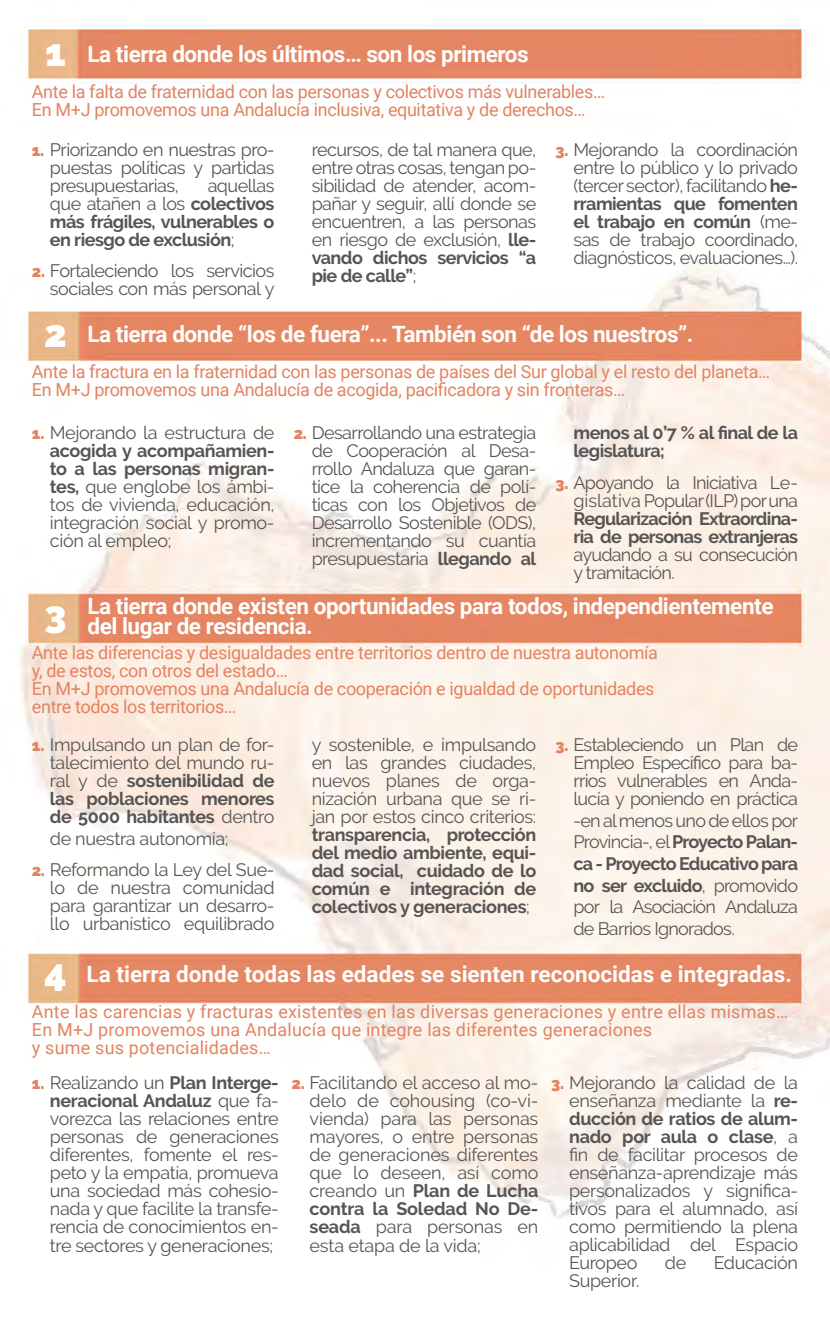
<style>
.page{position:relative;width:830px;height:1340px;background:#fff}
.page>*{position:absolute;margin:0;border:0;box-sizing:border-box;transform-origin:0 0}
.t1{font:900 38.02px "Raleway";color:#fff}
.t2{font:700 22.5px/20.2px "Roboto";letter-spacing:-.02em;color:#fff}
.t3{font:700 22.5px "Roboto";color:#fff}
.t4{font:18px/18px "Raleway";letter-spacing:-.03em;color:#575554;text-align:justify}
.t5{font:18px/18px "Roboto";letter-spacing:-.02em;color:#e48361}
.t6{font:18px/18px "Roboto";letter-spacing:.01em;color:#e48361}
.t7{font:700 18px/18px "Raleway";letter-spacing:-.03em;color:#575554;text-align:justify}
.s1{font-weight:900;font-size:15.75px;color:#e48361}
.s2{font-weight:400}
.s3{font-weight:700}
</style>
<div class="page">
<img style="left:20px;top:25px;width:809px;height:1194px">
<p class="t1" style="left:45px;top:31px;width:22px">1</p>
<p class="t2" style="left:87px;top:43px;width:442px">La tierra donde los últimos… son los primeros</p>
<p class="t5" style="left:32px;top:81px;width:574px">Ante la falta de fraternidad con las personas y colectivos más vulnerables…</p>
<p class="t5" style="left:32px;top:99px;width:555px">En M+J promovemos una Andalucía inclusiva, equitativa y de derechos…</p>
<p class="t4" style="left:50px;top:140px;width:226px;text-indent:-18px"><span class="s1">1.</span> Priorizando en nuestras pro&shy;puestas políticas y partidas presupuestarias,</p>
<p class="t7" style="left:50px;top:176px;width:226px;text-indent:158px"><span class="s2">aquellas que atañen a los</span> colectivos más frágiles, vulnerables o en riesgo de exclusión<span class="s2">;</span></p>
<p class="t4" style="left:32px;top:261px;width:244px;text-align:right"><span class="s1">2.</span> Fortaleciendo los servicios sociales con más personal y</p>
<p class="t4" style="left:311px;top:140px;width:226px">recursos, de tal manera que, entre otras cosas, tengan po&shy;sibilidad de atender, acom&shy;pañar y seguir, allí donde se encuentren, a las personas en riesgo de exclusión, <span class="s3">lle&shy;vando dichos servicios “a pie de calle”</span>;</p>
<p class="t4" style="left:573px;top:140px;width:226px;text-indent:-18px"><span class="s1">3.</span> Mejorando la coordinación entre lo público y lo privado (tercer sector), facilitando <span class="s3">he&shy;rramientas que fomenten el trabajo en común</span> (me&shy;sas de trabajo coordinado, diagnósticos, evaluaciones…).</p>
<p class="t1" style="left:44px;top:311px;width:24px">2</p>
<p class="t2" style="left:87px;top:323px;width:607px">La tierra donde “los de fuera”... También son “de los nuestros”.</p>
<p class="t5" style="left:32px;top:362px;width:739px">Ante la fractura en la fraternidad con las personas de países del Sur global y el resto del planeta…</p>
<p class="t5" style="left:32px;top:380px;width:594px">En M+J promovemos una Andalucía de acogida, pacificadora y sin fronteras…</p>
<p class="t4" style="left:50px;top:423px;width:226px;text-indent:-18px"><span class="s1">1.</span> Mejorando la estructura de <span class="s3">acogida y acompañamien&shy;to a las personas migran&shy;tes,</span> que englobe los ámbi&shy;tos de vivienda, educación, integración social y promo&shy;ción al empleo;</p>
<p class="t4" style="left:311px;top:423px;width:226px;text-indent:-18px"><span class="s1">2.</span> Desarrollando una estrategia de Cooperación al Desa&shy;rrollo Andaluza que garan&shy;tice la coherencia de polí&shy;ticas con los Objetivos de Desarrollo Sostenible (ODS), incrementando su cuantía presupuestaria <span class="s3">llegando al</span></p>
<p class="t7" style="left:573px;top:424px;width:226px">menos al 0’7 % al final de la legislatura;</p>
<p class="t4" style="left:573px;top:473px;width:226px;text-indent:-18px"><span class="s1">3.</span> Apoyando la Iniciativa Le&shy;gislativa Popular (ILP) por una <span class="s3">Regularización Extraordina&shy;ria de personas extranjeras </span>ayudando a su consecución y tramitación.</p>
<p class="t1" style="left:45px;top:592px;width:24px">3</p>
<p class="t2" style="left:87px;top:594px;width:687px">La tierra donde existen oportunidades para todos, independientemente del lugar de residencia.</p>
<p class="t5" style="left:32px;top:643px;width:627px">Ante las diferencias y desigualdades entre territorios dentro de nuestra autonomía y, de estos, con otros del estado…</p>
<p class="t5" style="left:32px;top:679px;width:624px">En M+J promovemos una Andalucía de cooperación e igualdad de oportunidades entre todos los territorios…</p>
<p class="t4" style="left:50px;top:735px;width:226px;text-indent:-18px"><span class="s1">1.</span> Impulsando un plan de for&shy;talecimiento del mundo ru&shy;ral y de <span class="s3">sostenibilidad de las poblaciones menores de 5000 habitantes</span> dentro</p>
<p class="t4" style="left:50px;top:829px;width:180px">de nuestra autonomía;</p>
<p class="t4" style="left:50px;top:861px;width:226px;text-indent:-18px"><span class="s1">2.</span> Reformando la Ley del Sue&shy;lo de nuestra comunidad para garantizar un desarro&shy;llo urbanístico equilibrado</p>
<p class="t4" style="left:311px;top:735px;width:226px">y sostenible, e impulsando en las grandes ciudades, nuevos planes de orga&shy;nización urbana que se ri&shy;jan por estos cinco criterios: <span class="s3">transparencia, protección del medio ambiente, equi&shy;dad social, cuidado de lo común e integración de colectivos y generaciones</span>;</p>
<p class="t4" style="left:573px;top:735px;width:226px;text-indent:-18px"><span class="s1">3.</span> Estableciendo un Plan de Empleo Específico para ba&shy;rrios vulnerables en Anda&shy;lucía y poniendo en práctica</p>
<p class="t4" style="left:573px;top:809px;width:226px;line-height:21.6px">-en al menos uno de ellos por Provincia-, el <span class="s3">Proyecto Palan&shy;ca - Proyecto Educativo para no ser excluido</span>, promovido por la Asociación Andaluza de Barrios Ignorados.</p>
<p class="t1" style="left:44px;top:950px;width:24px">4</p>
<p class="t3" style="left:87px;top:958px;width:706px">La tierra donde todas las edades se sienten reconocidas e integradas.</p>
<p class="t6" style="left:32px;top:1001px;width:757px">Ante las carencias y fracturas existentes en las diversas generaciones y entre ellas mismas…</p>
<p class="t6" style="left:32px;top:1019px;width:621px">En M+J promovemos una Andalucía que integre las diferentes generaciones y sume sus potencialidades…</p>
<p class="t4" style="left:50px;top:1073px;width:230px;text-indent:-18px"><span class="s1">1.</span> Realizando un <span class="s3">Plan Interge&shy;neracional Andaluz</span> que fa&shy;vorezca las relaciones entre personas de generaciones diferentes, fomente el res&shy;peto y la empatía, promueva una sociedad más cohesio&shy;nada y que facilite la transfe&shy;rencia de conocimientos en&shy;tre sectores y generaciones;</p>
<p class="t4" style="left:309px;top:1073px;width:230px;text-indent:-18px"><span class="s1">2.</span> Facilitando el acceso al mo&shy;delo de cohousing (co-vi&shy;vienda) para las personas mayores, o entre personas de generaciones diferentes que lo deseen, así como creando un <span class="s3">Plan de Lucha contra la Soledad No De&shy;seada</span> para personas en esta etapa de la vida;</p>
<p class="t4" style="left:569px;top:1073px;width:230px;text-indent:-18px"><span class="s1">3.</span> Mejorando la calidad de la enseñanza mediante la <span class="s3">re&shy;ducción de ratios de alum&shy;nado por aula o clase</span>, a fin de facilitar procesos de enseñanza-aprendizaje más personalizados y significa&shy;tivos para el alumnado, así como permitiendo la plena aplicabilidad del Espacio Europeo</p>
<p class="t4" style="left:664px;top:1253px;width:23px">de</p>
<p class="t4" style="left:713px;top:1253px;width:86px">Educación</p>
<p class="t4" style="left:569px;top:1271px;width:72px">Superior.</p>
</div>
